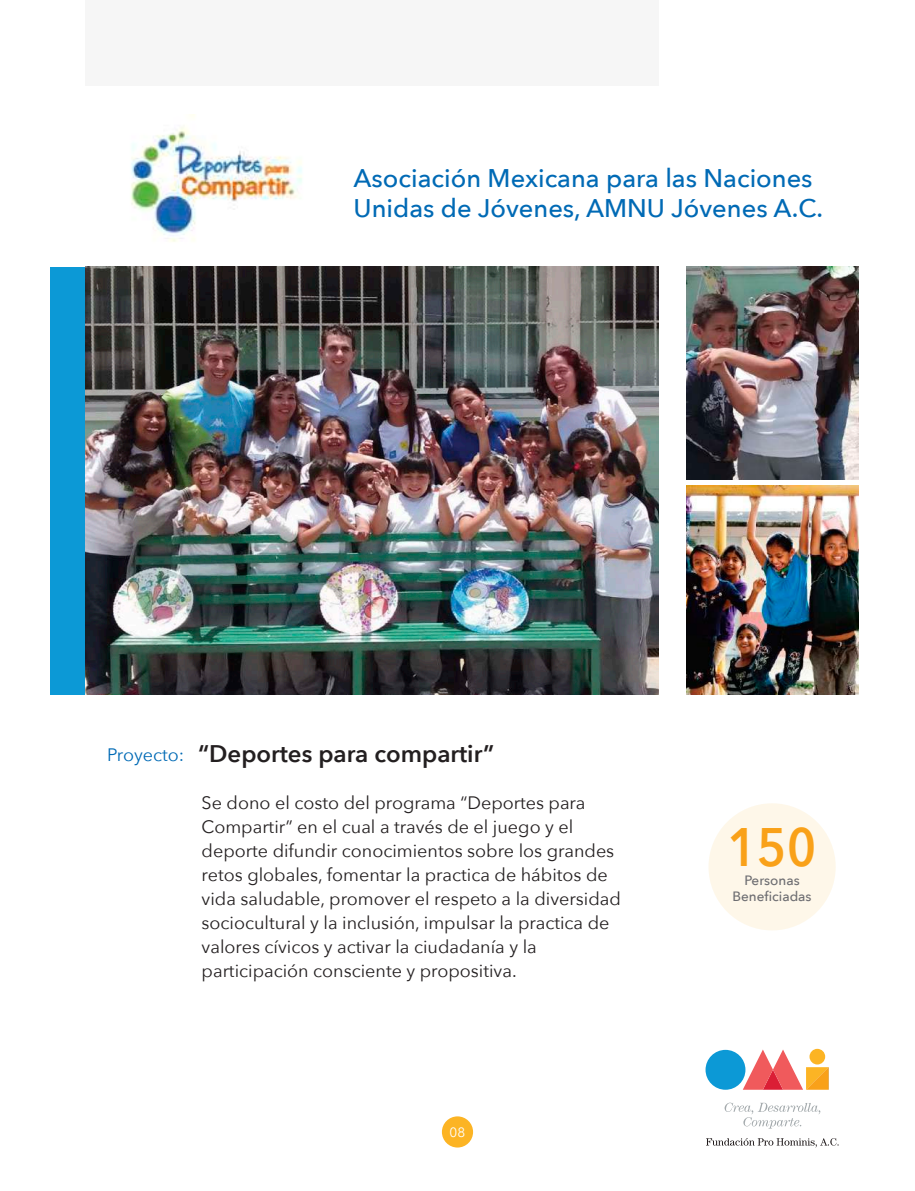
<style>
.page{position:relative;width:915px;height:1191px;background:#fff}
.page>*{position:absolute;margin:0;border:0;box-sizing:border-box;transform-origin:0 0}
.t1{font:600 54px "Avenir Next";color:#f9a119;scale:.9 1}
.t2{font:500 25.5px/30.6px "Avenir Next";color:#006ab5}
.t3{font:600 24px "Avenir Next";color:#231f20}
.t4{font:18px/24px "Avenir Next";color:#231f20}
.t5{font:18px "Avenir Next";color:#006ab5}
.t6{font:500 13.5px/16.2px "Avenir Next";color:#6d6d71;text-align:center}
.t7{font:13.5px "Avenir Next";color:#fff}
</style>
<div class="page">
<img style="left:130px;top:114px;width:172px;height:128px">
<svg style="left:724px;top:1102px;width:96px;height:26px"></svg>
<svg style="left:706px;top:1138px;width:132px;height:9px"></svg>
<svg style="left:742px;top:1049px;width:86px;height:40px"></svg>
<div style="left:705px;top:1049px;width:40px;height:40px;background:#0c99d6;border-radius:50%"></div>
<div style="left:442px;top:1116px;width:31px;height:31px;background:#fcb424;border-radius:50%"></div>
<div style="left:50px;top:267px;width:38px;height:427px;background:#0c99d6"></div>
<div style="left:85px;top:0;width:573px;height:85px;background:#f6f6f6"></div>
<img style="left:85px;top:267px;width:573px;height:427px">
<img style="left:686px;top:267px;width:171px;height:213px">
<img style="left:686px;top:485px;width:171px;height:209px">
<div style="left:708px;top:803px;width:127px;height:127px;background:#fef7e9;border-radius:50%"></div>
<h2 class="t2" style="left:353px;top:162px;width:471px">Asociación Mexicana para las Naciones<br>Unidas de Jóvenes, AMNU Jóvenes A.C.</h2>
<p class="t5" style="left:107px;top:739px;width:78px">Proyecto:</p>
<h3 class="t3" style="left:198px;top:732px;width:297px">“Deportes para compartir”</h3>
<p class="t4" style="left:201px;top:790px;width:421px">Se dono el costo del programa “Deportes para Compartir” en el cual a través de el juego y el deporte difundir conocimientos sobre los grandes retos globales, fomentar la practica de hábitos de vida saludable, promover el respeto a la diversidad sociocultural y la inclusión, impulsar la practica de valores cívicos y activar la ciudadanía y la participación consciente y propositiva.</p>
<p class="t7" style="left:449px;top:1120px;width:17px">08</p>
<h1 class="t1" style="left:727px;top:800px;width:100px">150</h1>
<p class="t6" style="left:732px;top:871px;width:81px">Personas<br>Beneficiadas</p>
</div>
